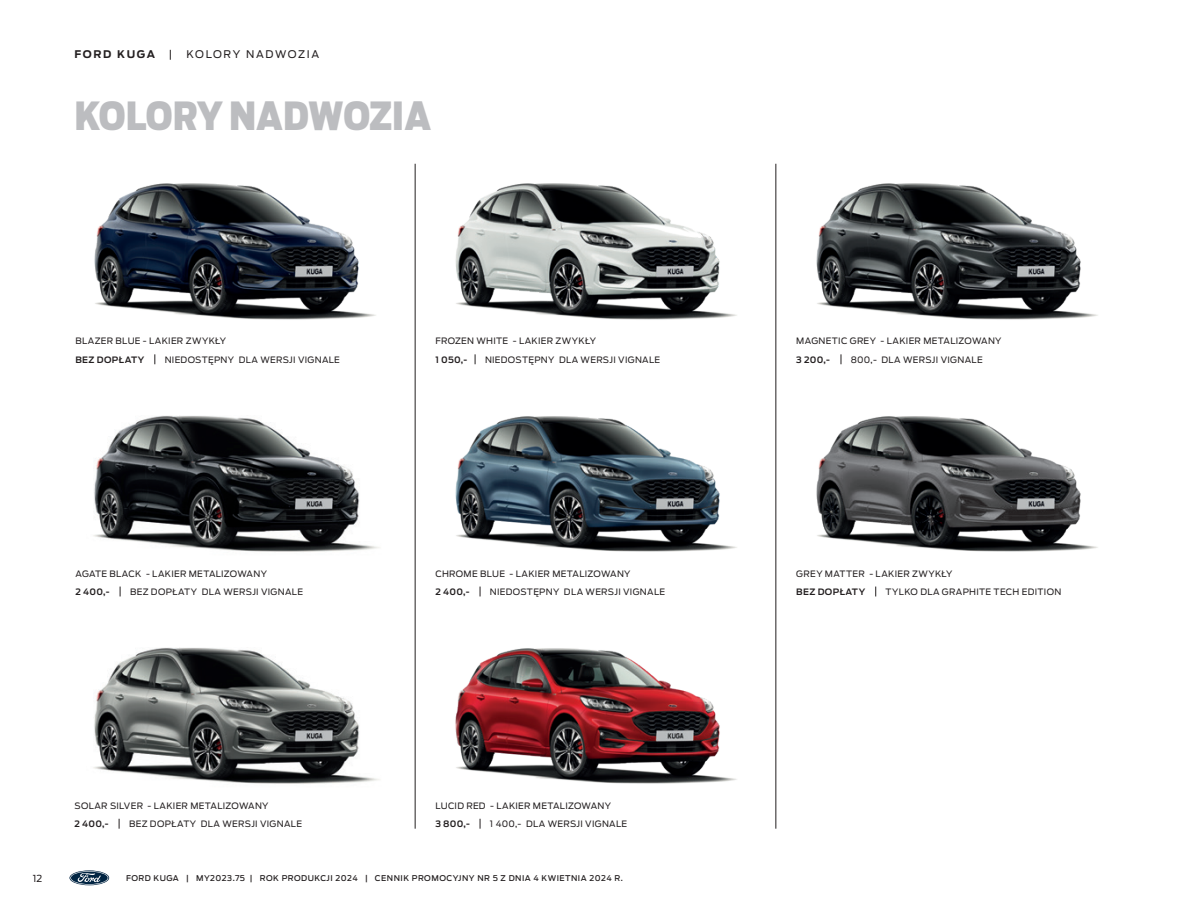
<style>
.page{position:relative;width:1191px;height:918px;background:#fff}
.page>*{position:absolute;margin:0;border:0;box-sizing:border-box;transform-origin:0 0}
.t1{font:900 38.5px "Ford Antenna Cond";letter-spacing:-.005em;color:#bcbdc0}
.t2{font:10.5px "Ford Antenna";letter-spacing:.155em;color:#231f20}
.t3{font:700 10.5px "Ford Antenna";letter-spacing:.15em;color:#231f20}
.t4{font:9.62px "Ford Antenna";color:#231f20}
.t5{font:8.75px "Ford Antenna";letter-spacing:.035em;color:#231f20}
.t6{font:600 8.75px "Ford Antenna";letter-spacing:.035em;color:#231f20}
.t7{font:500 7.88px "Ford Antenna";letter-spacing:.06em;color:#231f20}
</style>
<div class="page">
<svg style="left:69px;top:870px;width:40px;height:15px"></svg>
<svg style="left:70px;top:871px;width:38px;height:13px"></svg>
<hr style="left:775px;top:164px;width:1px;height:664px;background:#231f20">
<hr style="left:415px;top:164px;width:1px;height:664px;background:#231f20">
<img style="left:94px;top:183px;width:282px;height:137px">
<img style="left:455px;top:183px;width:282px;height:137px">
<img style="left:816px;top:183px;width:282px;height:137px">
<img style="left:93px;top:415px;width:287px;height:137px">
<img style="left:455px;top:416px;width:282px;height:136px">
<img style="left:93px;top:647px;width:287px;height:137px">
<img style="left:455px;top:648px;width:282px;height:136px">
<img style="left:816px;top:416px;width:282px;height:136px">
<p class="t3" style="left:74px;top:45px;width:82px">FORD KUGA</p>
<p class="t2" style="left:169px;top:45px;width:5px">|</p>
<p class="t2" style="left:186px;top:45px;width:134px">KOLORY NADWOZIA</p>
<h1 class="t1" style="left:74px;top:80px;width:358px">KOLORY NADWOZIA</h1>
<p class="t5" style="left:75px;top:334px;width:152px">BLAZER BLUE - LAKIER ZWYKŁY</p>
<p class="t6" style="left:75px;top:352px;width:70px">BEZ DOPŁATY</p>
<p class="t5" style="left:165px;top:352px;width:177px">NIEDOSTĘPNY DLA WERSJI VIGNALE</p>
<p class="t5" style="left:435px;top:334px;width:162px">FROZEN WHITE - LAKIER ZWYKŁY</p>
<p class="t6" style="left:435px;top:352px;width:33px">1 050,-</p>
<p class="t5" style="left:485px;top:352px;width:177px">NIEDOSTĘPNY DLA WERSJI VIGNALE</p>
<p class="t5" style="left:75px;top:566px;width:193px">AGATE BLACK - LAKIER METALIZOWANY</p>
<p class="t6" style="left:75px;top:584px;width:36px">2 400,-</p>
<p class="t5" style="left:130px;top:584px;width:175px">BEZ DOPŁATY DLA WERSJI VIGNALE</p>
<p class="t5" style="left:435px;top:566px;width:197px">CHROME BLUE - LAKIER METALIZOWANY</p>
<p class="t6" style="left:435px;top:584px;width:36px">2 400,-</p>
<p class="t5" style="left:490px;top:584px;width:177px">NIEDOSTĘPNY DLA WERSJI VIGNALE</p>
<p class="t5" style="left:74px;top:798px;width:196px">SOLAR SILVER - LAKIER METALIZOWANY</p>
<p class="t6" style="left:74px;top:816px;width:36px">2 400,-</p>
<p class="t5" style="left:129px;top:816px;width:175px">BEZ DOPŁATY DLA WERSJI VIGNALE</p>
<p class="t5" style="left:435px;top:798px;width:177px">LUCID RED - LAKIER METALIZOWANY</p>
<p class="t6" style="left:435px;top:816px;width:36px">3 800,-</p>
<p class="t5" style="left:490px;top:816px;width:139px">1 400,- DLA WERSJI VIGNALE</p>
<p class="t4" style="left:33px;top:870px;width:11px">12</p>
<p class="t7" style="left:126px;top:871px;width:498px">FORD KUGA | MY2023.75 | ROK PRODUKCJI 2024 | CENNIK PROMOCYJNY NR 5 Z DNIA 4 KWIETNIA 2024 R.</p>
<p class="t5" style="left:796px;top:334px;width:207px">MAGNETIC GREY - LAKIER METALIZOWANY</p>
<p class="t6" style="left:796px;top:352px;width:35px">3 200,-</p>
<p class="t5" style="left:851px;top:352px;width:133px">800,- DLA WERSJI VIGNALE</p>
<p class="t5" style="left:796px;top:566px;width:158px">GREY MATTER - LAKIER ZWYKŁY</p>
<p class="t6" style="left:796px;top:584px;width:70px">BEZ DOPŁATY</p>
<p class="t5" style="left:885px;top:584px;width:177px">TYLKO DLA GRAPHITE TECH EDITION</p>
</div>
